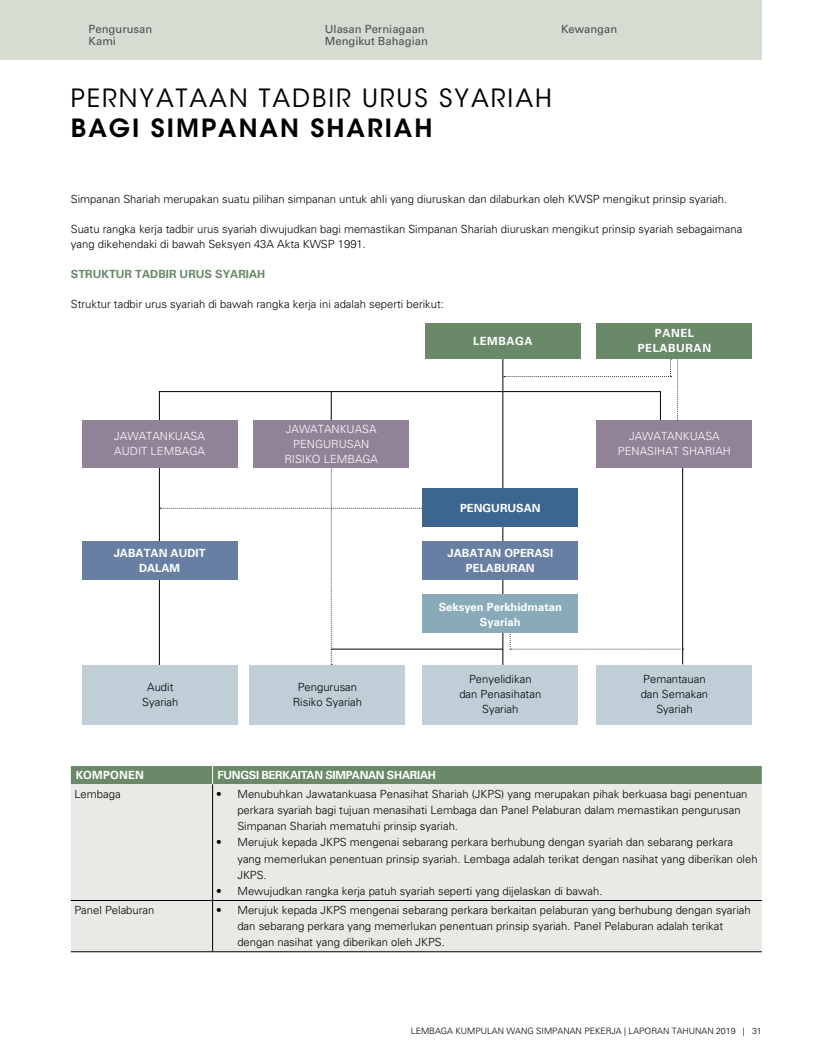
<style>
.page{position:relative;width:815px;height:1063px;background:#fff}
.page>*{position:absolute;margin:0;border:0;box-sizing:border-box;transform-origin:0 0}
.t1{font:25px "ITC Avant Garde Std";letter-spacing:.08em;color:#000}
.t2{font:600 25px "ITC Avant Garde Std";letter-spacing:.08em;color:#000}
.t3{font:300 11.25px/15px "Univers LT Std";color:#000}
.t4{font:300 11.25px/15px "Univers LT Std";color:#fff;text-align:center}
.t5{font:700 11.25px/15px "Univers LT Std";color:#fff;text-align:center}
.t6{font:11.25px/12.5px "Univers LT Std";color:#4d4d4f}
.t7{font:700 11.25px "Univers LT Std";letter-spacing:-.025em;color:#fff}
.t8{font:700 11.25px "Univers LT Std";color:#698968}
.t9{font:700 11.25px/15px "Univers LT Std";letter-spacing:.05em;color:#fff;text-align:center}
.t10{font:700 11.25px "Univers LT Std";letter-spacing:.02em;color:#fff}
.t11{font:300 8.75px "Univers LT Std";color:#000}
</style>
<div class="page">
<div style="left:0;top:0;width:762px;height:60px;background:#d7dcd3"></div>
<svg style="left:159px;top:391px;width:502px;height:275px"></svg>
<hr style="left:331px;top:392px;width:1px;height:30px;background:#000">
<hr style="left:503px;top:348px;width:1px;height:317px;background:#000">
<svg style="left:677px;top:358px;width:2px;height:62px"></svg>
<svg style="left:504px;top:359px;width:167px;height:18px"></svg>
<svg style="left:510px;top:628px;width:171px;height:22px"></svg>
<hr style="left:331px;top:649px;width:172px;height:1px;background:#000">
<svg style="left:160px;top:462px;width:273px;height:203px"></svg>
<div style="left:596px;top:665px;width:156px;height:60px;background:#c0cfd7"></div>
<div style="left:422px;top:665px;width:156px;height:60px;background:#c0cfd7"></div>
<div style="left:250px;top:665px;width:155px;height:60px;background:#c0cfd7"></div>
<div style="left:82px;top:665px;width:156px;height:60px;background:#c0cfd7"></div>
<hr style="left:682px;top:468px;width:1px;height:196px;background:#000">
<div style="left:82px;top:420px;width:156px;height:48px;background:#918297"></div>
<div style="left:82px;top:541px;width:156px;height:39px;background:#687fa4"></div>
<div style="left:253px;top:420px;width:156px;height:48px;background:#918297"></div>
<div style="left:596px;top:420px;width:156px;height:48px;background:#918297"></div>
<div style="left:422px;top:488px;width:156px;height:39px;background:#3c6590"></div>
<div style="left:422px;top:541px;width:156px;height:39px;background:#687fa4"></div>
<div style="left:422px;top:594px;width:156px;height:39px;background:#89abb9"></div>
<div style="left:425px;top:323px;width:156px;height:35px;background:#698968"></div>
<div style="left:596px;top:323px;width:156px;height:35px;background:#698968"></div>
<div style="left:71px;top:784px;width:691px;height:168px;background:#e8eae6"></div>
<hr style="left:212px;top:784px;width:1px;height:116px;background:#000">
<hr style="left:71px;top:900px;width:142px;height:1px;background:#000">
<hr style="left:213px;top:900px;width:549px;height:1px;background:#000">
<hr style="left:212px;top:901px;width:1px;height:51px;background:#000">
<div style="left:71px;top:766px;width:691px;height:18px;background:#698968"></div>
<hr style="left:71px;top:952px;width:142px;height:1px;background:#000">
<hr style="left:213px;top:952px;width:549px;height:1px;background:#000">
<p class="t6" style="left:89px;top:23px;width:65px">Pengurusan<br>Kami</p>
<p class="t6" style="left:325px;top:23px;width:105px">Ulasan Perniagaan<br>Mengikut Bahagian</p>
<p class="t6" style="left:561px;top:23px;width:58px">Kewangan</p>
<h1 class="t1" style="left:71px;top:83px;width:483px">PERNYATAAN TADBIR URUS SYARIAH</h1>
<h1 class="t2" style="left:71px;top:112px;width:363px">BAGI SIMPANAN SHARIAH</h1>
<p class="t3" style="left:71px;top:192px;width:658px">Simpanan Shariah merupakan suatu pilihan simpanan untuk ahli yang diuruskan dan dilaburkan oleh KWSP mengikut prinsip syariah.</p>
<p class="t3" style="left:71px;top:222px;width:673px">Suatu rangka kerja tadbir urus syariah diwujudkan bagi memastikan Simpanan Shariah diuruskan mengikut prinsip syariah sebagaimana yang dikehendaki di bawah Seksyen 43A Akta KWSP 1991.</p>
<p class="t8" style="left:71px;top:267px;width:196px">STRUKTUR TADBIR URUS SYARIAH</p>
<p class="t3" style="left:71px;top:297px;width:375px">Struktur tadbir urus syariah di bawah rangka kerja ini adalah seperti berikut:</p>
<p class="t4" style="left:114px;top:429px;width:92px;text-align:left">JAWATANKUASA<br>AUDIT LEMBAGA</p>
<p class="t5" style="left:114px;top:546px;width:93px">JABATAN AUDIT<br>DALAM</p>
<p class="t9" style="left:473px;top:333px;width:61px">LEMBAGA</p>
<p class="t9" style="left:638px;top:326px;width:75px">PANEL<br>PELABURAN</p>
<p class="t4" style="left:284px;top:421px;width:95px">JAWATANKUASA<br>PENGURUSAN<br>RISIKO LEMBAGA</p>
<p class="t4" style="left:618px;top:429px;width:115px">JAWATANKUASA<br>PENASIHAT SHARIAH</p>
<p class="t5" style="left:460px;top:500px;width:82px">PENGURUSAN</p>
<p class="t5" style="left:447px;top:546px;width:107px">JABATAN OPERASI<br>PELABURAN</p>
<p class="t5" style="left:439px;top:599px;width:125px">Seksyen Perkhidmatan<br>Syariah</p>
<p class="t3" style="left:142px;top:679px;width:38px;text-align:center">Audit<br>Syariah</p>
<p class="t3" style="left:293px;top:679px;width:71px;text-align:center">Pengurusan<br>Risiko Syariah</p>
<p class="t3" style="left:459px;top:672px;width:83px;text-align:center">Penyelidikan dan Penasihatan<br>Syariah</p>
<p class="t3" style="left:641px;top:672px;width:69px;text-align:center">Pemantauan dan Semakan<br>Syariah</p>
<p class="t10" style="left:76px;top:769px;width:70px">KOMPONEN</p>
<p class="t7" style="left:218px;top:769px;width:220px">FUNGSI BERKAITAN SIMPANAN SHARIAH</p>
<p class="t3" style="left:74px;top:786px;width:48px">Lembaga</p>
<p class="t3" style="left:237px;top:786px;width:512px;line-height:16.2px;text-indent:-21px">• Menubuhkan Jawatankuasa Penasihat Shariah (JKPS) yang merupakan pihak berkuasa bagi penentuan perkara syariah bagi tujuan menasihati Lembaga dan Panel Pelaburan dalam memastikan pengurusan<br>Simpanan Shariah mematuhi prinsip syariah.</p>
<p class="t3" style="left:237px;top:834px;width:522px;line-height:16.2px;text-indent:-21px">• Merujuk kepada JKPS mengenai sebarang perkara berhubung dengan syariah dan sebarang perkara yang memerlukan penentuan prinsip syariah. Lembaga adalah terikat dengan nasihat yang diberikan oleh<br>JKPS.</p>
<p class="t3" style="left:216px;top:884px;width:388px">• Mewujudkan rangka kerja patuh syariah seperti yang dijelaskan di bawah.</p>
<p class="t3" style="left:74px;top:902px;width:82px">Panel Pelaburan</p>
<p class="t3" style="left:237px;top:902px;width:515px;line-height:16.2px;text-indent:-21px">• Merujuk kepada JKPS mengenai sebarang perkara berkaitan pelaburan yang berhubung dengan syariah dan sebarang perkara yang memerlukan penentuan prinsip syariah. Panel Pelaburan adalah terikat dengan nasihat yang diberikan oleh JKPS.</p>
<p class="t11" style="left:411px;top:1026px;width:353px">LEMBAGA KUMPULAN WANG SIMPANAN PEKERJA | LAPORAN TAHUNAN 2019 | 31</p>
</div>
